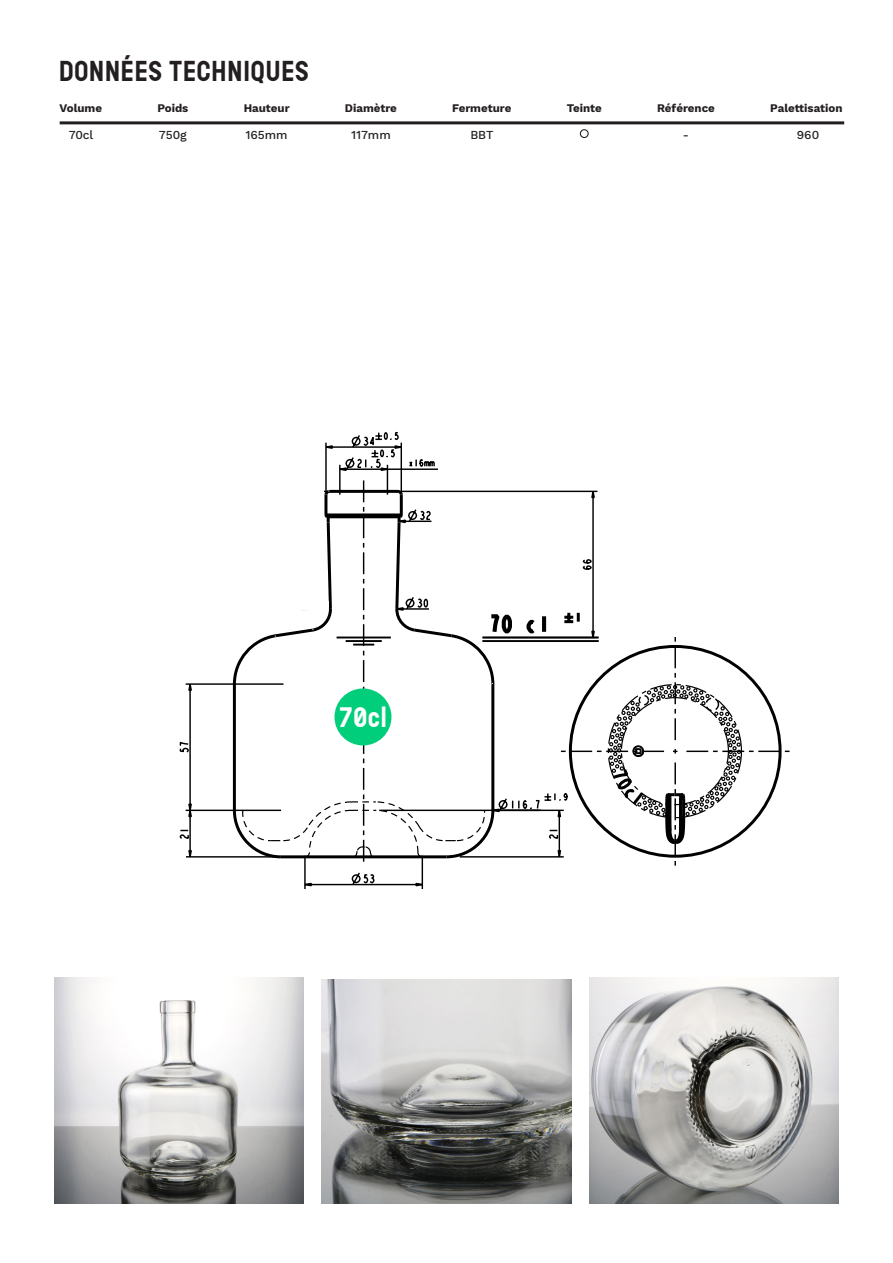
<style>
.page{position:relative;width:893px;height:1263px;background:#fff}
.page>*{position:absolute;margin:0;border:0;box-sizing:border-box;transform-origin:0 0}
.t1{font:700 27.15px "Reglo";letter-spacing:.01em;color:#231f20}
.t2{font:700 26.7px "Reglo";color:#fff}
.t3{font:500 12px "Work Sans";color:#231f20}
.t4{font:700 11.55px "Work Sans";color:#231f20}
</style>
<div class="page">
<hr style="left:60px;top:121px;width:784px;height:3px;background:#231f20">
<img style="left:54px;top:978px;width:250px;height:225px">
<img style="left:322px;top:979px;width:249px;height:224px">
<img style="left:589px;top:978px;width:250px;height:225px">
<div style="left:580px;top:129px;width:9px;height:9px;border:1px solid #231f20;border-radius:50%"></div>
<hr style="left:401px;top:443px;width:1px;height:48px;background:#000001">
<hr style="left:326px;top:446px;width:75px;height:2px;background:#000001">
<svg style="left:179px;top:456px;width:611px;height:433px"></svg>
<div style="left:170px;top:853px;width:16px;height:6px;background:#fff"></div>
<p class="t1" style="left:59px;top:55px;width:252px">DONNÉES TECHNIQUES</p>
<p class="t4" style="left:60px;top:101px;width:44px">Volume</p>
<p class="t4" style="left:157px;top:101px;width:33px">Poids</p>
<p class="t4" style="left:244px;top:101px;width:47px">Hauteur</p>
<p class="t4" style="left:345px;top:101px;width:54px">Diamètre</p>
<p class="t4" style="left:452px;top:101px;width:61px">Fermeture</p>
<p class="t4" style="left:567px;top:101px;width:37px">Teinte</p>
<p class="t4" style="left:657px;top:101px;width:59px">Référence</p>
<p class="t4" style="left:770px;top:101px;width:74px">Palettisation</p>
<p class="t3" style="left:69px;top:128px;width:26px">70cl</p>
<p class="t3" style="left:159px;top:128px;width:30px">750g</p>
<p class="t3" style="left:245px;top:128px;width:44px">165mm</p>
<p class="t3" style="left:351px;top:128px;width:41px">117mm</p>
<p class="t3" style="left:470px;top:128px;width:25px">BBT</p>
<p class="t3" style="left:683px;top:128px;width:8px">-</p>
<p class="t3" style="left:797px;top:128px;width:24px">960</p>
<p class="t2" style="left:339px;top:702px;width:50px">70cl</p>
</div>
